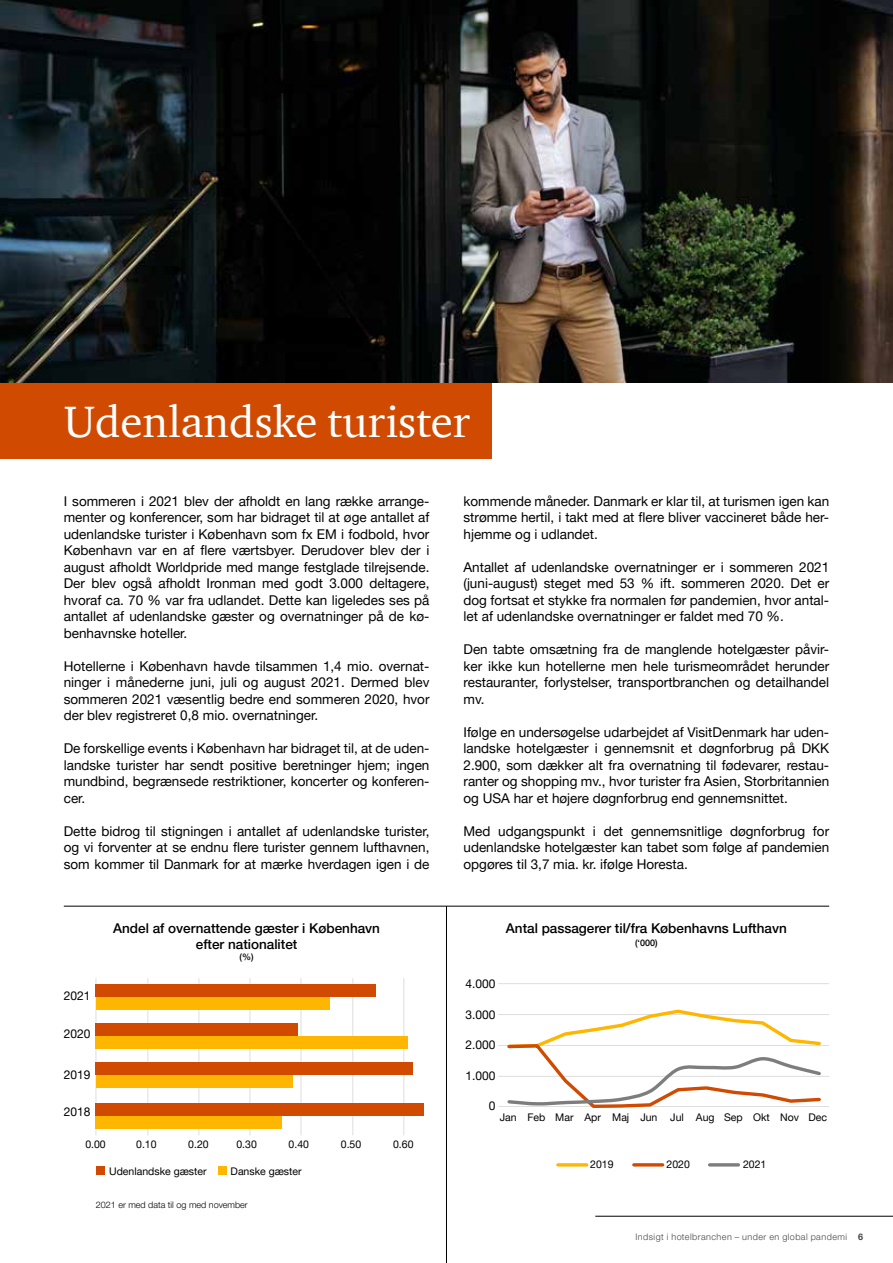
<style>
.page{position:relative;width:893px;height:1263px;background:#fff}
.page>*{position:absolute;margin:0;border:0;box-sizing:border-box;transform-origin:0 0}
.t1{font:45px "ITC Charter Com";color:#fff}
.t2{font:13.5px/16.5px "Helvetica Neue LT Pro";color:#000;text-align:justify}
.t3{font:500 13.5px/16.2px "Helvetica Neue LT Pro";color:#000;text-align:center}
.t4{font:12px "Helvetica Neue LT Pro";color:#000}
.t5{font:10.5px "Helvetica Neue LT Pro";color:#000}
.t6{font:300 9px "Helvetica Neue LT Pro";letter-spacing:.05em;color:#464646}
.t7{font:300 9px "Helvetica Neue LT Pro";color:#000}
.t8{font:500 9px "Helvetica Neue LT Pro";color:#000}
.s1{font-weight:700}
</style>
<div class="page">
<hr style="left:595px;top:1216px;width:298px;height:1px;background:#000">
<img style="left:0;top:0;width:893px;height:383px">
<div style="left:0;top:383px;width:491px;height:76px;background:#d04a02"></div>
<hr style="left:147px;top:978px;width:1px;height:157px;background:#dedede">
<hr style="left:96px;top:978px;width:1px;height:157px;background:#dedede">
<hr style="left:250px;top:978px;width:1px;height:157px;background:#dedede">
<hr style="left:352px;top:978px;width:1px;height:157px;background:#dedede">
<hr style="left:199px;top:978px;width:1px;height:157px;background:#dedede">
<hr style="left:301px;top:978px;width:1px;height:157px;background:#dedede">
<hr style="left:403px;top:978px;width:1px;height:157px;background:#dedede">
<div style="left:96px;top:984px;width:280px;height:13px;background:#d04a02"></div>
<div style="left:96px;top:997px;width:233px;height:12px;background:#ffb600"></div>
<div style="left:96px;top:1062px;width:317px;height:13px;background:#d04a02"></div>
<div style="left:96px;top:1075px;width:196px;height:13px;background:#ffb600"></div>
<div style="left:96px;top:1103px;width:328px;height:13px;background:#d04a02"></div>
<div style="left:96px;top:1116px;width:186px;height:12px;background:#ffb600"></div>
<div style="left:96px;top:1023px;width:202px;height:13px;background:#d04a02"></div>
<div style="left:96px;top:1036px;width:312px;height:13px;background:#ffb600"></div>
<div style="left:96px;top:1166px;width:9px;height:9px;background:#d04a02"></div>
<div style="left:218px;top:1166px;width:8px;height:9px;background:#ffb600"></div>
<hr style="left:558px;top:1163px;width:29px;height:3px;background:#ffb600">
<hr style="left:634px;top:1163px;width:29px;height:3px;background:#d04a02">
<hr style="left:710px;top:1163px;width:28px;height:3px;background:#7d7d7d">
<hr style="left:498px;top:1106px;width:331px;height:1px;background:#dedede">
<hr style="left:498px;top:1076px;width:331px;height:1px;background:#dedede">
<hr style="left:498px;top:1045px;width:331px;height:1px;background:#dedede">
<hr style="left:498px;top:1014px;width:331px;height:1px;background:#dedede">
<hr style="left:498px;top:983px;width:331px;height:1px;background:#dedede">
<svg style="left:507px;top:1009px;width:314px;height:99px"></svg>
<hr style="left:64px;top:906px;width:765px;height:1px;background:#000">
<hr style="left:446px;top:906px;width:1px;height:357px;background:#000">
<h1 class="t1" style="left:64px;top:394px;width:408px">Udenlandske turister</h1>
<p class="t2" style="left:64px;top:493px;width:367px">I sommeren i 2021 blev der afholdt en lang række arrange&shy;menter og konferencer, som har bidraget til at øge antallet af udenlandske turister i København som fx EM i fodbold, hvor København var en af flere værtsbyer. Derudover blev der i august afholdt Worldpride med mange festglade tilrejsende.<br>Der blev også afholdt Ironman med godt 3.000 deltagere, hvoraf ca. 70 % var fra udlandet. Dette kan ligeledes ses på antallet af udenlandske gæster og overnatninger på de kø&shy;benhavnske hoteller.</p>
<p class="t2" style="left:64px;top:657px;width:367px">Hotellerne i København havde tilsammen 1,4 mio. overnat&shy;ninger i månederne juni, juli og august 2021. Dermed blev sommeren 2021 væsentlig bedre end sommeren 2020, hvor der blev registreret 0,8 mio. overnatninger.</p>
<p class="t2" style="left:64px;top:740px;width:367px">De forskellige events i København har bidraget til, at de uden&shy;landske turister har sendt positive beretninger hjem; ingen mundbind, begrænsede restriktioner, koncerter og konferen&shy;cer.</p>
<p class="t2" style="left:64px;top:822px;width:367px">Dette bidrog til stigningen i antallet af udenlandske turister, og vi forventer at se endnu flere turister gennem lufthavnen, som kommer til Danmark for at mærke hverdagen igen i de</p>
<p class="t4" style="left:64px;top:989px;width:28px">2021</p>
<p class="t3" style="left:113px;top:920px;width:268px">Andel af overnattende gæster i København efter nationalitet</p>
<p class="t8" style="left:240px;top:951px;width:16px">(%)</p>
<p class="t4" style="left:64px;top:1026px;width:28px">2020</p>
<p class="t4" style="left:64px;top:1067px;width:28px">2019</p>
<p class="t4" style="left:64px;top:1104px;width:28px">2018</p>
<p class="t5" style="left:85px;top:1138px;width:22px">0.00</p>
<p class="t5" style="left:136px;top:1138px;width:22px">0.10</p>
<p class="t5" style="left:188px;top:1138px;width:22px">0.20</p>
<p class="t5" style="left:236px;top:1138px;width:22px">0.30</p>
<p class="t5" style="left:289px;top:1138px;width:22px">0.40</p>
<p class="t5" style="left:341px;top:1138px;width:22px">0.50</p>
<p class="t5" style="left:393px;top:1138px;width:22px">0.60</p>
<p class="t5" style="left:109px;top:1165px;width:99px">Udenlandske gæster</p>
<p class="t5" style="left:231px;top:1165px;width:72px">Danske gæster</p>
<p class="t7" style="left:96px;top:1199px;width:153px">2021 er med data til og med november</p>
<p class="t2" style="left:463px;top:492px;width:367px">kommende måneder. Danmark er klar til, at turismen igen kan strømme hertil, i takt med at flere bliver vaccineret både her&shy;hjemme og i udlandet.</p>
<p class="t2" style="left:463px;top:558px;width:367px">Antallet af udenlandske overnatninger er i sommeren 2021 (juni-august) steget med 53 % ift. sommeren 2020. Det er dog fortsat et stykke fra normalen før pandemien, hvor antal&shy;let af udenlandske overnatninger er faldet med 70 %.</p>
<p class="t2" style="left:463px;top:641px;width:367px">Den tabte omsætning fra de manglende hotelgæster påvir&shy;ker ikke kun hotellerne men hele turismeområdet herunder restauranter, forlystelser, transportbranchen og detailhandel mv.</p>
<p class="t2" style="left:463px;top:723px;width:367px">Ifølge en undersøgelse udarbejdet af VisitDenmark har uden&shy;landske hotelgæster i gennemsnit et døgnforbrug på DKK 2.900, som dækker alt fra overnatning til fødevarer, restau&shy;ranter og shopping mv., hvor turister fra Asien, Storbritannien og USA har et højere døgnforbrug end gennemsnittet.</p>
<p class="t2" style="left:463px;top:822px;width:367px">Med udgangspunkt i det gennemsnitlige døgnforbrug for udenlandske hotelgæster kan tabet som følge af pandemien opgøres til 3,7 mia. kr. ifølge Horesta.</p>
<p class="t3" style="left:506px;top:920px;width:282px">Antal passagerer til/fra Københavns Lufthavn</p>
<p class="t8" style="left:635px;top:938px;width:24px">(‘000)</p>
<p class="t4" style="left:465px;top:976px;width:32px">4.000</p>
<p class="t4" style="left:465px;top:1007px;width:32px">3.000</p>
<p class="t4" style="left:465px;top:1038px;width:32px">2.000</p>
<p class="t4" style="left:465px;top:1068px;width:32px">1.000</p>
<p class="t4" style="left:489px;top:1099px;width:8px">0</p>
<p class="t5" style="left:500px;top:1110px;width:329px">Jan Feb Mar Apr Maj Jun Jul Aug Sep Okt Nov Dec</p>
<p class="t5" style="left:590px;top:1158px;width:25px">2019</p>
<p class="t5" style="left:667px;top:1158px;width:25px">2020</p>
<p class="t5" style="left:743px;top:1158px;width:25px">2021</p>
<p class="t6" style="left:635px;top:1231px;width:229px">Indsigt i hotelbranchen – under en global pandemi <span class="s1">6</span></p>
</div>
